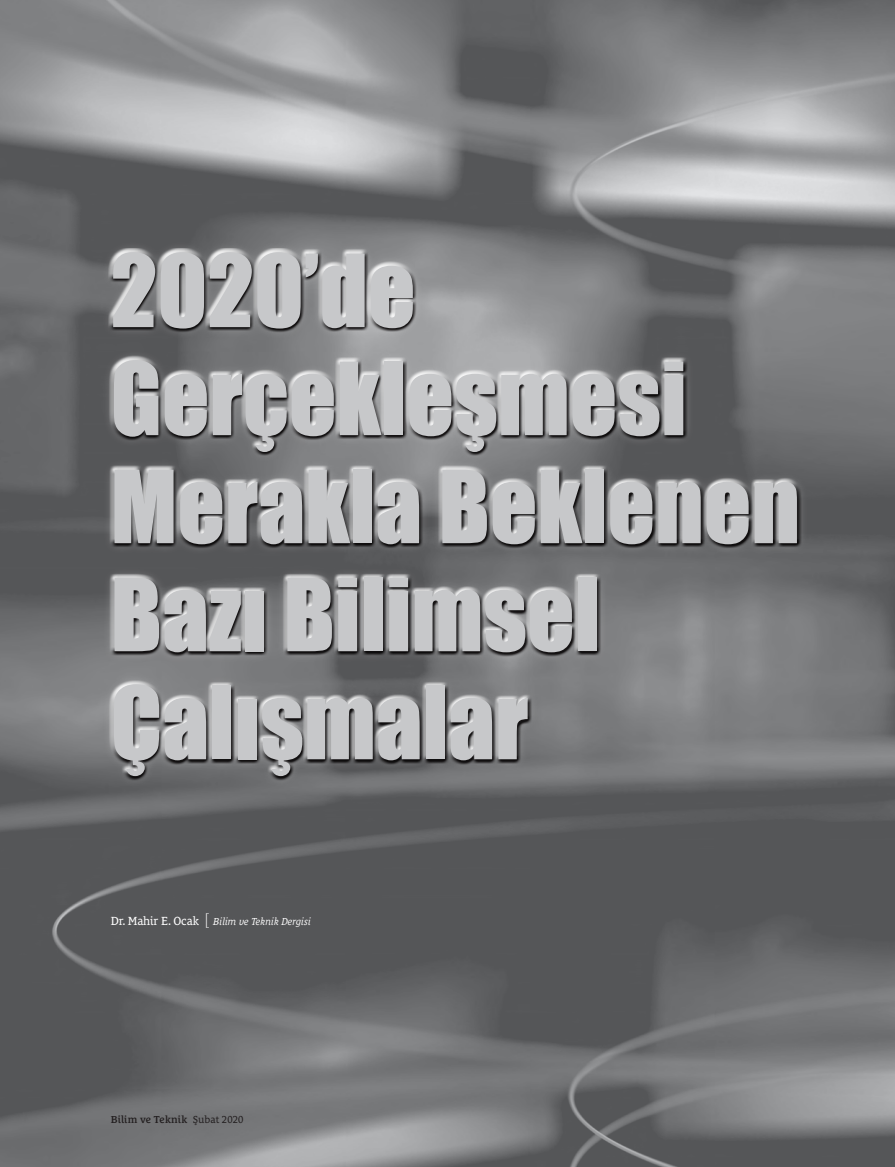
<style>
.page{position:relative;width:895px;height:1167px;background:#fff}
.page>*{position:absolute;margin:0;border:0;box-sizing:border-box;transform-origin:0 0}
.t1{font:93px/108px "Impact";color:#c7c8ca}
.t2{font:italic 10.35px "Le Monde Courrier Pro";letter-spacing:-.01em;color:#fff}
.t3{font:600 10.35px "Le Monde Courrier Pro";letter-spacing:.01em;color:#231f20}
.s1{font-style:normal;font-size:12px}
.s2{font-family:"Le Monde Sans Pro";font-weight:300;font-style:normal;font-stretch:expanded;font-size:16.2px}
.s3{font-weight:400}
</style>
<div class="page">
<img style="left:0;top:0;width:894px;height:1166px">
<div style="left:101px;top:241px;width:707px;height:546px;background:#fff;opacity:.35"></div>
<svg style="left:109px;top:251px;width:692px;height:529px;background:#7d7e7f"></svg>
<p class="t1" style="left:111px;top:234px;width:690px">2020’de<br>Gerçekleşmesi<br>Merakla Beklenen<br>Bazı Bilimsel<br>Çalışmalar</p>
<p class="t2" style="left:111px;top:913px;width:202px"><span class="s1">Dr. Mahir E. Ocak</span> <span class="s2">[</span> Bilim ve Teknik Dergisi</p>
<p class="t3" style="left:111px;top:1110px;width:134px">Bilim ve Teknik <span class="s3">Şubat 2020</span></p>
</div>
